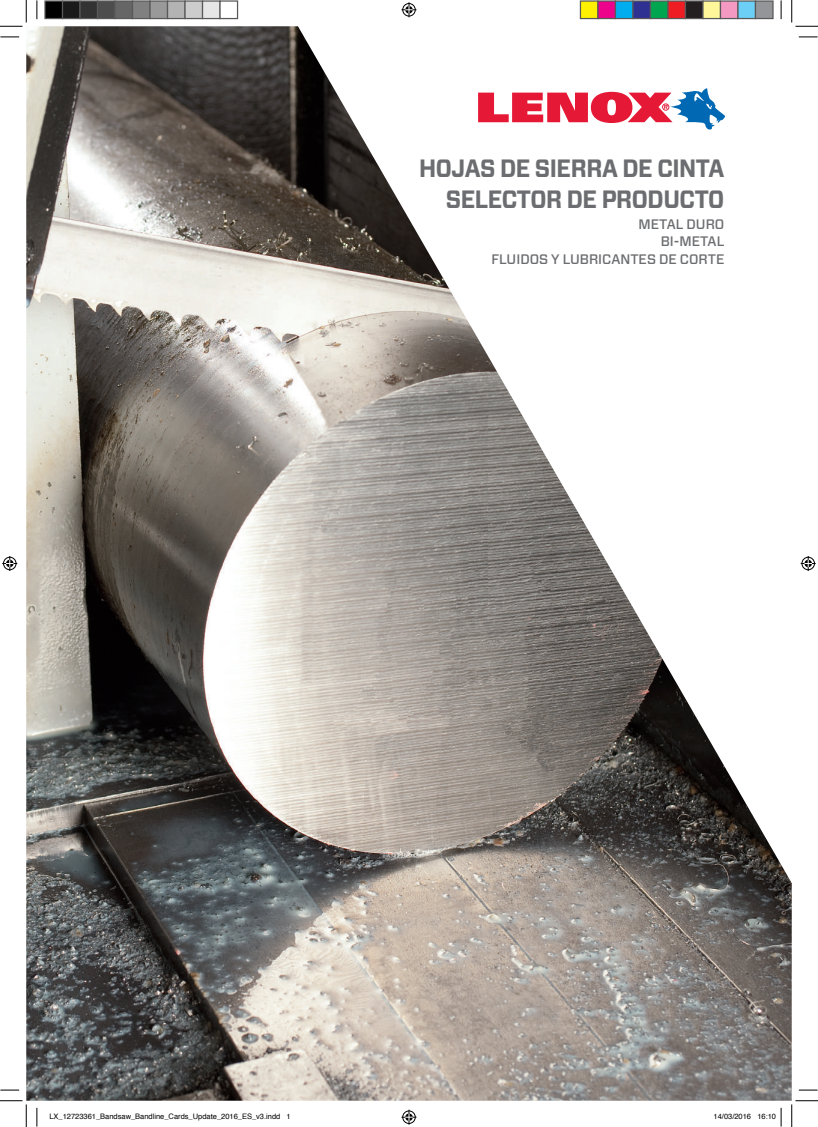
<style>
.page{position:relative;width:818px;height:1127px;background:#fff}
.page>*{position:absolute;margin:0;border:0;box-sizing:border-box;transform-origin:0 0}
.t1{font:700 25px/30px "Forza";letter-spacing:-.02em;color:#6c6d70;text-align:right;scale:.9 1}
.t2{font:500 13.75px/17.5px "Forza";color:#6c6d70;text-align:right}
.t3{font:7.5px "Helvetica";color:#000}
</style>
<div class="page">
<img style="left:26px;top:26px;width:766px;height:1074px">
<svg style="left:0;top:36px;width:19px;height:2px"></svg>
<svg style="left:799px;top:36px;width:18px;height:2px"></svg>
<svg style="left:0;top:1089px;width:19px;height:1px"></svg>
<svg style="left:799px;top:1089px;width:18px;height:1px"></svg>
<svg style="left:36px;top:0;width:2px;height:19px"></svg>
<svg style="left:36px;top:1107px;width:2px;height:19px"></svg>
<svg style="left:780px;top:0;width:2px;height:19px"></svg>
<svg style="left:0;top:0;width:27px;height:27px"></svg>
<svg style="left:0;top:1100px;width:27px;height:26px"></svg>
<svg style="left:791px;top:0;width:27px;height:27px"></svg>
<svg style="left:791px;top:1100px;width:27px;height:26px"></svg>
<svg style="left:401px;top:2px;width:15px;height:15px"></svg>
<svg style="left:401px;top:1109px;width:15px;height:15px"></svg>
<svg style="left:2px;top:556px;width:15px;height:15px"></svg>
<svg style="left:801px;top:556px;width:15px;height:15px"></svg>
<div style="left:45px;top:1px;width:18px;height:18px;background:#000"></div>
<div style="left:44px;top:0;width:19px;height:19px;border:1px solid #595959"></div>
<div style="left:63px;top:1px;width:17px;height:18px;background:#1a1a1a"></div>
<div style="left:62px;top:0;width:19px;height:19px;border:1px solid #595959"></div>
<div style="left:80px;top:1px;width:18px;height:18px;background:#333"></div>
<div style="left:79px;top:0;width:19px;height:19px;border:1px solid #595959"></div>
<div style="left:98px;top:1px;width:17px;height:18px;background:#4d4d4d"></div>
<div style="left:97px;top:0;width:19px;height:19px;border:1px solid #595959"></div>
<div style="left:115px;top:1px;width:18px;height:18px;background:#666"></div>
<div style="left:114px;top:0;width:19px;height:19px;border:1px solid #595959"></div>
<div style="left:133px;top:1px;width:17px;height:18px;background:#808080"></div>
<div style="left:132px;top:0;width:19px;height:19px;border:1px solid #595959"></div>
<div style="left:150px;top:1px;width:18px;height:18px;background:#999"></div>
<div style="left:149px;top:0;width:19px;height:19px;border:1px solid #595959"></div>
<div style="left:168px;top:1px;width:17px;height:18px;background:#b3b3b3"></div>
<div style="left:167px;top:0;width:19px;height:19px;border:1px solid #595959"></div>
<div style="left:185px;top:1px;width:18px;height:18px;background:#ccc"></div>
<div style="left:184px;top:0;width:19px;height:19px;border:1px solid #595959"></div>
<div style="left:203px;top:1px;width:17px;height:18px;background:#e6e6e6"></div>
<div style="left:202px;top:0;width:19px;height:19px;border:1px solid #595959"></div>
<div style="left:219px;top:0;width:19px;height:19px;border:1px solid #595959"></div>
<div style="left:580px;top:1px;width:18px;height:18px;background:#fff101"></div>
<div style="left:580px;top:0;width:18px;height:19px;border:1px solid #595959"></div>
<div style="left:598px;top:1px;width:17px;height:18px;background:#ed028c"></div>
<div style="left:597px;top:0;width:19px;height:19px;border:1px solid #595959"></div>
<div style="left:615px;top:1px;width:18px;height:18px;background:#00aeef"></div>
<div style="left:615px;top:0;width:18px;height:19px;border:1px solid #595959"></div>
<div style="left:633px;top:1px;width:17px;height:18px;background:#2e3092"></div>
<div style="left:632px;top:0;width:19px;height:19px;border:1px solid #595959"></div>
<div style="left:650px;top:1px;width:18px;height:18px;background:#00a54f"></div>
<div style="left:650px;top:0;width:18px;height:19px;border:1px solid #595959"></div>
<div style="left:668px;top:1px;width:17px;height:18px;background:#ee1d23"></div>
<div style="left:667px;top:0;width:19px;height:19px;border:1px solid #595959"></div>
<div style="left:685px;top:1px;width:18px;height:18px;background:#231f20"></div>
<div style="left:685px;top:0;width:18px;height:19px;border:1px solid #595959"></div>
<div style="left:703px;top:1px;width:17px;height:18px;background:#fff79a"></div>
<div style="left:702px;top:0;width:19px;height:19px;border:1px solid #595959"></div>
<div style="left:720px;top:1px;width:18px;height:18px;background:#f499c2"></div>
<div style="left:720px;top:0;width:18px;height:19px;border:1px solid #595959"></div>
<div style="left:738px;top:1px;width:17px;height:18px;background:#6bcff6"></div>
<div style="left:737px;top:0;width:19px;height:19px;border:1px solid #595959"></div>
<div style="left:755px;top:1px;width:18px;height:18px;background:#939598"></div>
<div style="left:755px;top:0;width:18px;height:19px;border:1px solid #595959"></div>
<svg style="left:780px;top:1107px;width:2px;height:19px"></svg>
<h1 class="t1" style="left:419px;top:154px;width:341px">HOJAS DE SIERRA DE CINTA<br>SELECTOR DE PRODUCTO</h1>
<h2 class="t2" style="left:491px;top:215px;width:234px">METAL DURO<br>BI-METAL<br>FLUIDOS Y LUBRICANTES DE CORTE</h2>
<p class="t3" style="left:49px;top:1110px;width:243px">LX_12723361_Bandsaw_Bandline_Cards_Update_2016_ES_v3.indd 1</p>
<p class="t3" style="left:713px;top:1110px;width:64px">14/03/2016 16:10</p>
</div>
